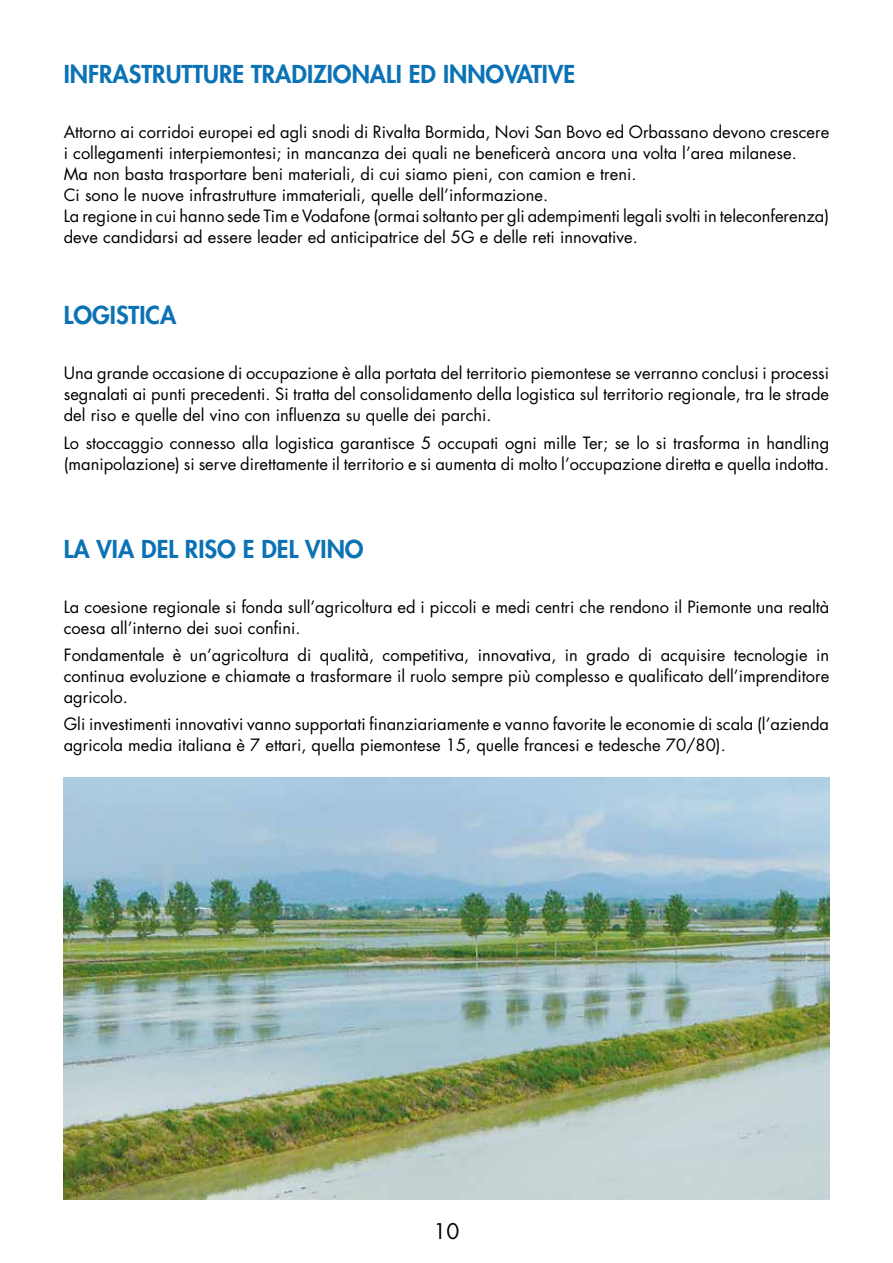
<style>
.page{position:relative;width:893px;height:1263px;background:#fff}
.page>*{position:absolute;margin:0;border:0;box-sizing:border-box;transform-origin:0 0}
.t1{font:800 24px "Futura";color:#0b72b5}
.t2{font:21px "Futura";color:#000}
.t3{font:16.5px/21px "Futura";color:#000}
</style>
<div class="page">
<img style="left:64px;top:777px;width:765px;height:422px">
<h1 class="t1" style="left:64px;top:58px;width:513px">INFRASTRUTTURE TRADIZIONALI ED INNOVATIVE</h1>
<p class="t3" style="left:64px;top:121px;width:767px">Attorno ai corridoi europei ed agli snodi di Rivalta Bormida, Novi San Bovo ed Orbassano devono crescere i collegamenti interpiemontesi; in mancanza dei quali ne beneficerà ancora una volta l’area milanese.<br>Ma non basta trasportare beni materiali, di cui siamo pieni, con camion e treni.<br>Ci sono le nuove infrastrutture immateriali, quelle dell’informazione.<br>La regione in cui hanno sede Tim e Vodafone (ormai soltanto per gli adempimenti legali svolti in teleconferenza) deve candidarsi ad essere leader ed anticipatrice del 5G e delle reti innovative.</p>
<h1 class="t1" style="left:64px;top:300px;width:114px">LOGISTICA</h1>
<p class="t3" style="left:64px;top:362px;width:767px;text-align:justify">Una grande occasione di occupazione è alla portata del territorio piemontese se verranno conclusi i processi segnalati ai punti precedenti. Si tratta del consolidamento della logistica sul territorio regionale, tra le strade del riso e quelle del vino con influenza su quelle dei parchi.</p>
<p class="t3" style="left:64px;top:432px;width:767px">Lo stoccaggio connesso alla logistica garantisce 5 occupati ogni mille Ter; se lo si trasforma in handling (manipolazione) si serve direttamente il territorio e si aumenta di molto l’occupazione diretta e quella indotta.</p>
<h1 class="t1" style="left:64px;top:533px;width:301px">LA VIA DEL RISO E DEL VINO</h1>
<p class="t3" style="left:64px;top:596px;width:767px">La coesione regionale si fonda sull’agricoltura ed i piccoli e medi centri che rendono il Piemonte una realtà coesa all’interno dei suoi confini.</p>
<p class="t3" style="left:64px;top:644px;width:767px;text-align:justify">Fondamentale è un’agricoltura di qualità, competitiva, innovativa, in grado di acquisire tecnologie in continua evoluzione e chiamate a trasformare il ruolo sempre più complesso e qualificato dell’imprenditore agricolo.</p>
<p class="t3" style="left:64px;top:713px;width:767px">Gli investimenti innovativi vanno supportati finanziariamente e vanno favorite le economie di scala (l’azienda agricola media italiana è 7 ettari, quella piemontese 15, quelle francesi e tedesche 70/80).</p>
<p class="t2" style="left:434px;top:1217px;width:27px">10</p>
</div>
